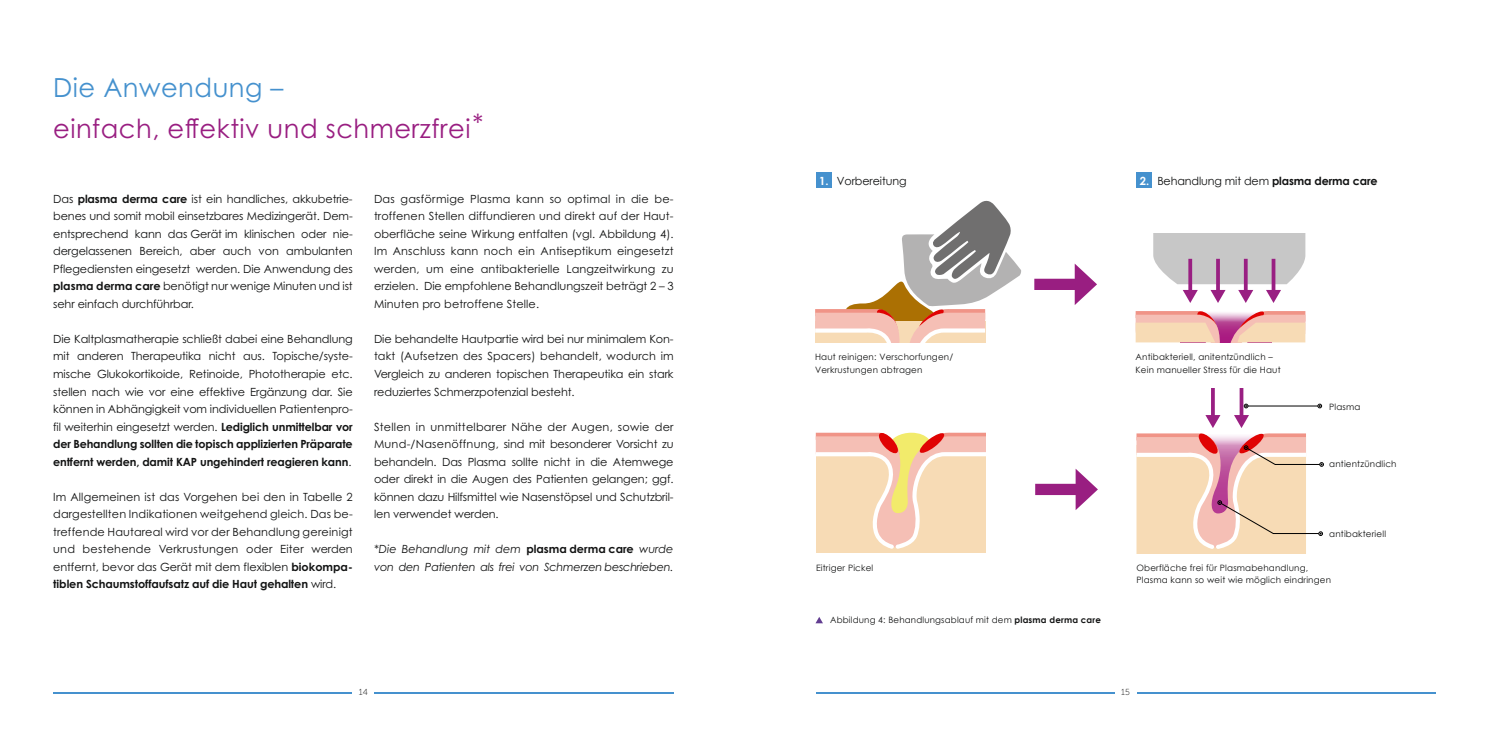
<style>
.page{position:relative;width:1489px;height:745px;background:#fff}
.page>*{position:absolute;margin:0;border:0;box-sizing:border-box;transform-origin:0 0}
.t1{font:26.25px "Century Gothic Pro";letter-spacing:.02em;color:#991e81}
.t2{font:26.25px "Century Gothic Pro";letter-spacing:.02em;color:#4591ce}
.t3{font:11.25px/17.5px "Century Gothic Pro";letter-spacing:-.01em;color:#121313;text-align:justify}
.t4{font:italic 11.25px/17.5px "Century Gothic Pro";letter-spacing:-.02em;color:#121313}
.t5{font:11.25px "Century Gothic";letter-spacing:-.01em;color:#121313}
.t6{font:8.75px/12.5px "Century Gothic";letter-spacing:.02em;color:#121313}
.t7{font:8.75px "Museo Sans 100";color:#000}
.s1{font-weight:700}
.s2{font-weight:700;font-style:normal}
.s3{font-family:"Century Gothic Pro";font-weight:700;color:#fff}
</style>
<div class="page">
<hr style="left:53px;top:692px;width:1382px;height:1px;background:#4591ce">
<div style="left:352px;top:674px;width:22px;height:35px;background:#fff"></div>
<div style="left:1114px;top:675px;width:22px;height:35px;background:#fff"></div>
<div style="left:673px;top:650px;width:142px;height:69px;background:#fff"></div>
<svg style="left:815px;top:617px;width:8px;height:6px"></svg>
<svg style="left:1220px;top:312px;width:8px;height:30px"></svg>
<svg style="left:1135px;top:311px;width:85px;height:31px;background:#f3c6af"></svg>
<svg style="left:1228px;top:311px;width:77px;height:31px;background:#eeb9ad"></svg>
<svg style="left:1153px;top:233px;width:152px;height:51px;background:#cac9c9"></svg>
<svg style="left:1188px;top:258px;width:4px;height:32px"></svg>
<svg style="left:1182px;top:290px;width:15px;height:13px"></svg>
<svg style="left:1215px;top:258px;width:4px;height:32px"></svg>
<svg style="left:1210px;top:290px;width:15px;height:13px"></svg>
<svg style="left:1243px;top:258px;width:4px;height:32px"></svg>
<svg style="left:1238px;top:290px;width:15px;height:13px"></svg>
<svg style="left:1271px;top:258px;width:4px;height:32px"></svg>
<svg style="left:1266px;top:290px;width:14px;height:13px"></svg>
<div style="left:815px;top:444px;width:170px;height:109px;background:#f7dbb5"></div>
<svg style="left:815px;top:432px;width:170px;height:116px"></svg>
<svg style="left:1211px;top:388px;width:3px;height:27px"></svg>
<svg style="left:1239px;top:388px;width:4px;height:27px"></svg>
<hr style="left:1247px;top:405px;width:70px;height:1px;background:#000">
<svg style="left:1317px;top:404px;width:4px;height:4px"></svg>
<svg style="left:1243px;top:404px;width:4px;height:4px"></svg>
<svg style="left:1136px;top:415px;width:187px;height:138px"></svg>
<svg style="left:815px;top:200px;width:206px;height:142px"></svg>
<div style="left:1034px;top:278px;width:49px;height:12px;background:#991e81"></div>
<svg style="left:1074px;top:263px;width:22px;height:42px"></svg>
<div style="left:1035px;top:483px;width:49px;height:11px;background:#991e81"></div>
<svg style="left:1075px;top:468px;width:22px;height:42px"></svg>
<div style="left:815px;top:172px;width:16px;height:16px;background:#4591ce"></div>
<div style="left:1136px;top:172px;width:16px;height:16px;background:#4591ce"></div>
<h1 class="t2" style="left:53px;top:72px;width:232px">Die Anwendung –</h1>
<h1 class="t1" style="left:53px;top:112px;width:432px">einfach, effektiv und schmerzfrei*</h1>
<p class="t3" style="left:53px;top:190px;width:301px">Das <span class="s1">plasma derma care</span> ist ein handliches, akkubetrie&shy;benes und somit mobil einsetzbares Medizingerät. Dem&shy;entsprechend kann das Gerät im klinischen oder nie&shy;dergelassenen Bereich, aber auch von ambulanten Pflegediensten eingesetzt werden. Die Anwendung des <span class="s1">plasma derma care</span> benötigt nur wenige Minuten und ist sehr einfach durchführbar.</p>
<p class="t3" style="left:53px;top:330px;width:301px">Die Kaltplasmatherapie schließt dabei eine Behandlung mit anderen Therapeutika nicht aus. Topische/syste&shy;mische Glukokortikoide, Retinoide, Phototherapie etc. stellen nach wie vor eine effektive Ergänzung dar. Sie können in Abhängigkeit vom individuellen Patientenpro&shy;fil weiterhin eingesetzt werden. <span class="s1">Lediglich unmittelbar vor der Behandlung sollten die topisch applizierten Präparate entfernt werden, damit KAP ungehindert reagieren kann</span>.</p>
<p class="t3" style="left:53px;top:487px;width:301px">Im Allgemeinen ist das Vorgehen bei den in Tabelle 2 dargestellten Indikationen weitgehend gleich. Das be&shy;treffende Hautareal wird vor der Behandlung gereinigt und bestehende Verkrustungen oder Eiter werden entfernt, bevor das Gerät mit dem flexiblen <span class="s1">biokompa&shy;tiblen Schaumstoffaufsatz auf die Haut gehalten</span> wird.</p>
<p class="t3" style="left:374px;top:190px;width:301px">Das gasförmige Plasma kann so optimal in die be&shy;troffenen Stellen diffundieren und direkt auf der Haut&shy;oberfläche seine Wirkung entfalten (vgl. Abbildung 4).<br>Im Anschluss kann noch ein Antiseptikum eingesetzt werden, um eine antibakterielle Langzeitwirkung zu erzielen. Die empfohlene Behandlungszeit beträgt 2 – 3<br>Minuten pro betroffene Stelle.</p>
<p class="t3" style="left:374px;top:330px;width:301px">Die behandelte Hautpartie wird bei nur minimalem Kon&shy;takt (Aufsetzen des Spacers) behandelt, wodurch im Vergleich zu anderen topischen Therapeutika ein stark reduziertes Schmerzpotenzial besteht.</p>
<p class="t3" style="left:374px;top:417px;width:301px">Stellen in unmittelbarer Nähe der Augen, sowie der Mund-/Nasenöffnung, sind mit besonderer Vorsicht zu behandeln. Das Plasma sollte nicht in die Atemwege oder direkt in die Augen des Patienten gelangen; ggf. können dazu Hilfsmittel wie Nasenstöpsel und Schutzbril&shy;len verwendet werden.</p>
<p class="t4" style="left:374px;top:540px;width:301px">*Die Behandlung mit dem <span class="s2">plasma derma care</span> wurde von den Patienten als frei von Schmerzen beschrieben.</p>
<p class="t5" style="left:819px;top:173px;width:89px"><span class="s3">1.</span> Vorbereitung</p>
<p class="t5" style="left:1139px;top:173px;width:239px"><span class="s3">2.</span> Behandlung mit dem <span class="s1">plasma derma care</span></p>
<p class="t6" style="left:815px;top:350px;width:140px">Haut reinigen: Verschorfungen/<br>Verkrustungen abtragen</p>
<p class="t6" style="left:1135px;top:350px;width:146px">Antibakteriell, anitentzündlich –<br>Kein manueller Stress für die Haut</p>
<p class="t6" style="left:1328px;top:400px;width:33px">Plasma</p>
<p class="t6" style="left:1328px;top:457px;width:69px">antientzündlich</p>
<p class="t6" style="left:1328px;top:527px;width:58px">antibakteriell</p>
<p class="t6" style="left:816px;top:560px;width:59px">Eitriger Pickel</p>
<p class="t6" style="left:1136px;top:560px;width:196px">Oberfläche frei für Plasmabehandlung,<br>Plasma kann so weit wie möglich eindringen</p>
<p class="t6" style="left:830px;top:613px;width:272px">Abbildung 4: Behandlungsablauf mit dem <span class="s1">plasma derma care</span></p>
<p class="t7" style="left:359px;top:687px;width:10px">14</p>
<p class="t7" style="left:1121px;top:687px;width:10px">15</p>
</div>
